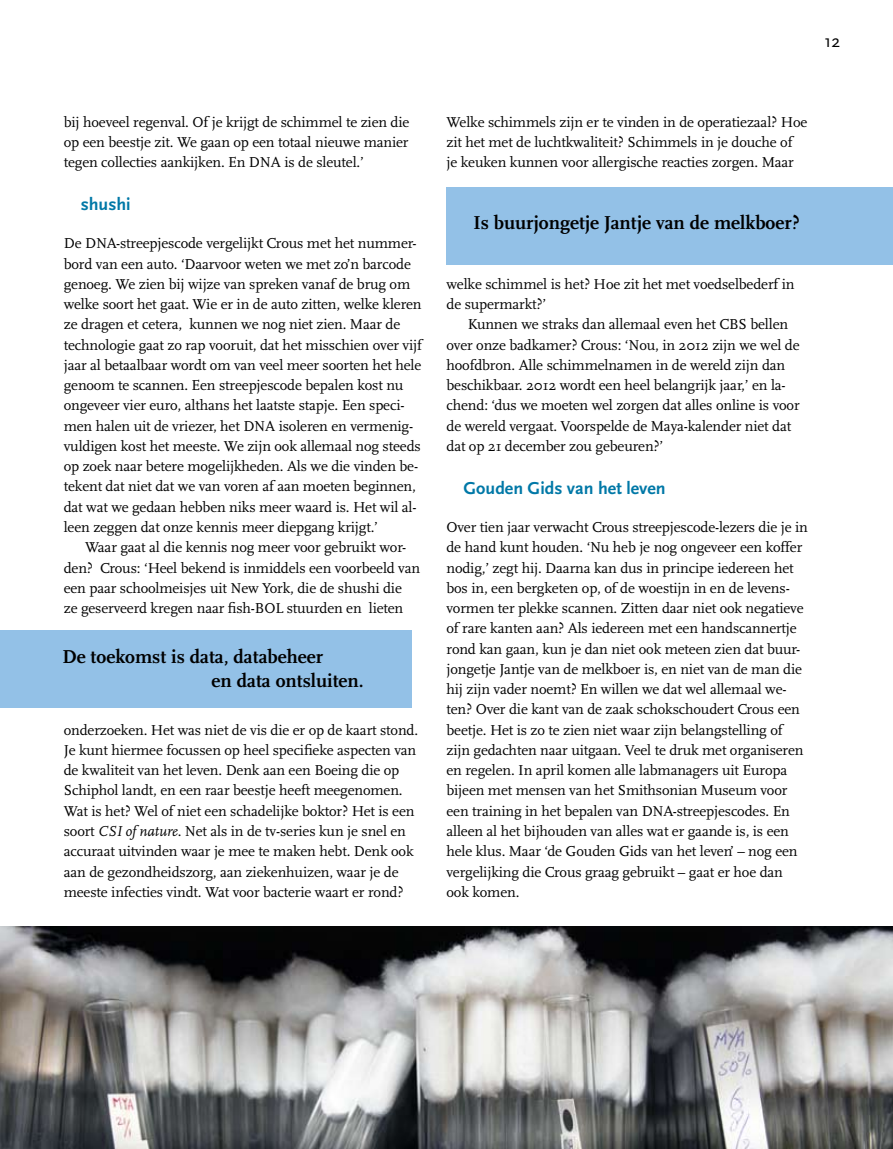
<style>
.page{position:relative;width:893px;height:1149px;background:#fff}
.page>*{position:absolute;margin:0;border:0;box-sizing:border-box;transform-origin:0 0}
.t1{font:700 19.5px/23.4px "Scala";color:#000}
.t2{font:700 18px "Scala Sans LF";color:#0078a7}
.t3{font:18px "Scala Sans";color:#000}
.t4{font:15px/20.2px "Scala";letter-spacing:-.01em;color:#000}
.s1{font-style:italic}
</style>
<div class="page">
<div style="left:0;top:629px;width:411px;height:78px;background:#93c1e7"></div>
<div style="left:446px;top:187px;width:447px;height:78px;background:#93c1e7"></div>
<img style="left:0;top:926px;width:893px;height:222px">
<p class="t3" style="left:824px;top:32px;width:17px">12</p>
<p class="t4" style="left:64px;top:112px;width:347px;text-align:justify">bij hoeveel regenval. Of je krijgt de schimmel te zien die op een beestje zit. We gaan op een totaal nieuwe manier tegen collecties aankijken. En DNA is de sleutel.’</p>
<p class="t2" style="left:81px;top:194px;width:51px">shushi</p>
<p class="t4" style="left:64px;top:233px;width:360px">De DNA-streepjescode vergelijkt Crous met het nummer&shy;bord van een auto. ‘Daarvoor weten we met zo’n barcode genoeg. We zien bij wijze van spreken vanaf de brug om welke soort het gaat. Wie er in de auto zitten, welke kleren ze dragen et cetera, kunnen we nog niet zien. Maar de technologie gaat zo rap vooruit, dat het misschien over vijf jaar al betaalbaar wordt om van veel meer soorten het hele genoom te scannen. Een streepjescode bepalen kost nu ongeveer vier euro, althans het laatste stapje. Een speci&shy;men halen uit de vriezer, het DNA isoleren en vermenig&shy;vuldigen kost het meeste. We zijn ook allemaal nog steeds op zoek naar betere mogelijkheden. Als we die vinden be&shy;tekent dat niet dat we van voren af aan moeten beginnen, dat wat we gedaan hebben niks meer waard is. Het wil al&shy;leen zeggen dat onze kennis meer diepgang krijgt.’</p>
<p class="t4" style="left:64px;top:537px;width:358px;text-indent:21px">Waar gaat al die kennis nog meer voor gebruikt wor&shy;den? Crous: ‘Heel bekend is inmiddels een voorbeeld van een paar schoolmeisjes uit New York, die de shushi die<br>ze geserveerd kregen naar fish-BOL stuurden en lieten</p>
<h1 class="t1" style="left:212px;top:645px;width:154px;text-indent:-149px">De toekomst is data, databeheer<br>en data ontsluiten.</h1>
<p class="t4" style="left:64px;top:719px;width:356px">onderzoeken. Het was niet de vis die er op de kaart stond.<br>Je kunt hiermee focussen op heel specifieke aspecten van de kwaliteit van het leven. Denk aan een Boeing die op Schiphol landt, en een raar beestje heeft meegenomen.<br>Wat is het? Wel of niet een schadelijke boktor? Het is een soort <span class="s1">CSI of nature</span>. Net als in de tv-series kun je snel en accuraat uitvinden waar je mee te maken hebt. Denk ook aan de gezondheidszorg, aan ziekenhuizen, waar je de meeste infecties vindt. Wat voor bacterie waart er rond?</p>
<p class="t4" style="left:446px;top:112px;width:363px">Welke schimmels zijn er te vinden in de operatiezaal? Hoe zit het met de luchtkwaliteit? Schimmels in je douche of<br>je keuken kunnen voor allergische reacties zorgen. Maar</p>
<h1 class="t1" style="left:473px;top:211px;width:328px">Is buurjongetje Jantje van de melkboer?</h1>
<p class="t4" style="left:446px;top:274px;width:350px">welke schimmel is het? Hoe zit het met voedselbederf in de supermarkt?’</p>
<p class="t4" style="left:446px;top:314px;width:355px;text-indent:21px">Kunnen we straks dan allemaal even het CBS bellen over onze badkamer? Crous: ‘Nou, in 2012 zijn we wel de hoofdbron. Alle schimmelnamen in de wereld zijn dan beschikbaar. 2012 wordt een heel belangrijk jaar,’ en la&shy;chend: ‘dus we moeten wel zorgen dat alles online is voor de wereld vergaat. Voorspelde de Maya-kalender niet dat dat op 21 december zou gebeuren?’</p>
<p class="t2" style="left:463px;top:478px;width:204px">Gouden Gids van het leven</p>
<p class="t4" style="left:446px;top:517px;width:363px">Over tien jaar verwacht Crous streepjescode-lezers die je in de hand kunt houden. ‘Nu heb je nog ongeveer een koffer nodig,’ zegt hij. Daarna kan dus in principe iedereen het bos in, een bergketen op, of de woestijn in en de levens&shy;vormen ter plekke scannen. Zitten daar niet ook negatieve of rare kanten aan? Als iedereen met een handscannertje rond kan gaan, kun je dan niet ook meteen zien dat buur&shy;jongetje Jantje van de melkboer is, en niet van de man die hij zijn vader noemt? En willen we dat wel allemaal we&shy;ten? Over die kant van de zaak schokschoudert Crous een beetje. Het is zo te zien niet waar zijn belangstelling of zijn gedachten naar uitgaan. Veel te druk met organiseren en regelen. In april komen alle labmanagers uit Europa bijeen met mensen van het Smithsonian Museum voor een training in het bepalen van DNA-streepjescodes. En alleen al het bijhouden van alles wat er gaande is, is een hele klus. Maar ‘de Gouden Gids van het leven’ – nog een vergelijking die Crous graag gebruikt – gaat er hoe dan ook komen.</p>
</div>
